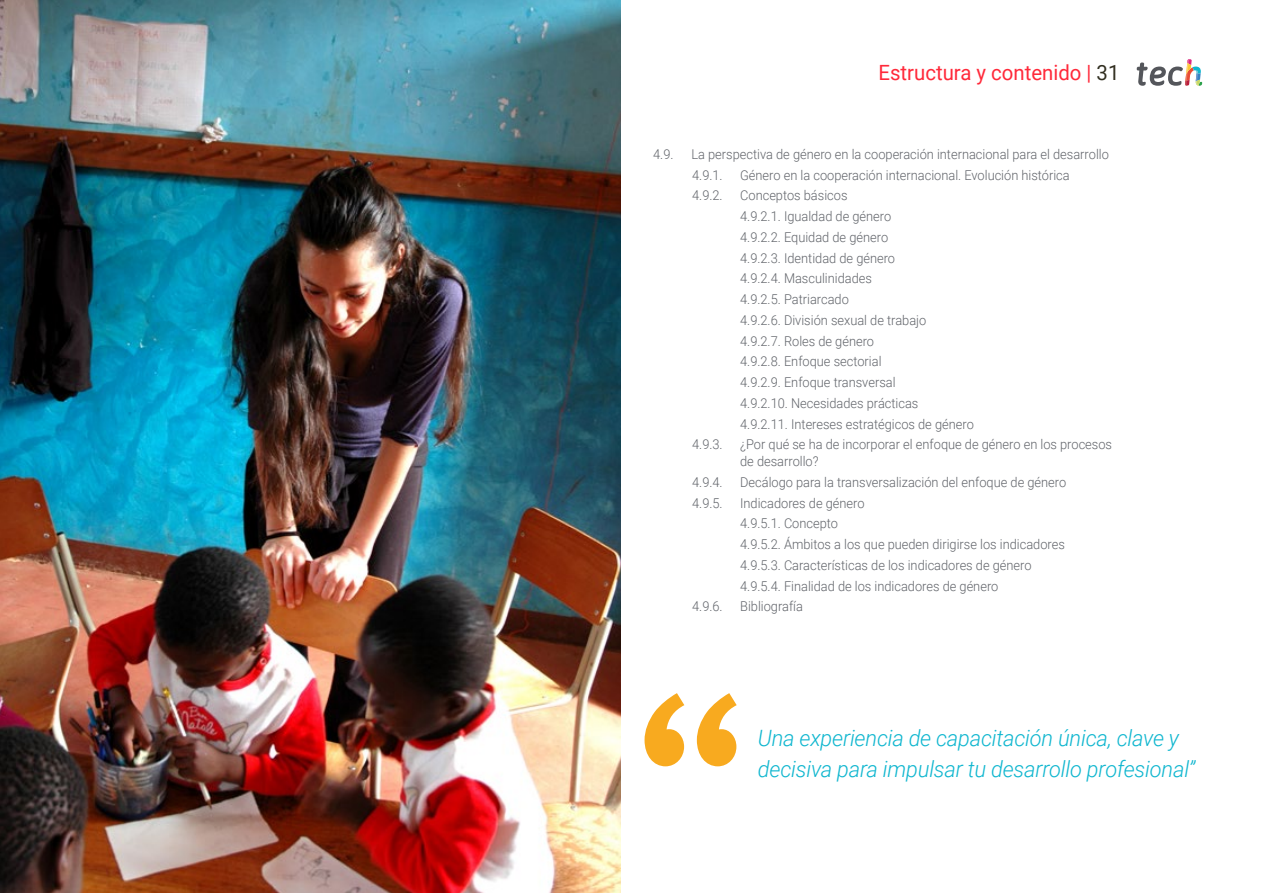
<style>
.page{position:relative;width:1263px;height:893px;background:#fff}
.page>*{position:absolute;margin:0;border:0;box-sizing:border-box;transform-origin:0 0}
.t1{font:italic 300 22.5px/31.5px "Roboto";letter-spacing:-.01em;color:#0fb6cf}
.t2{font:21px "Roboto";color:#ff293a}
.t3{font:300 13.5px/20.7px "Roboto";color:#61646a;scale:.95 1}
.s1{color:#312e20}
</style>
<div class="page">
<svg style="left:1137px;top:59px;width:65px;height:27px"></svg>
<img style="left:0;top:0;width:621px;height:893px">
<svg style="left:644px;top:693px;width:93px;height:73px"></svg>
<h2 class="t2" style="left:878px;top:57px;width:242px">Estructura y contenido | <span class="s1">31</span></h2>
<p class="t3" style="left:653px;top:143px;width:23px">4.9.</p>
<p class="t3" style="left:691px;top:143px;width:441px">La perspectiva de género en la cooperación internacional para el desarrollo<br>4.9.1.</p>
<p class="t3" style="left:740px;top:164px;width:348px">Género en la cooperación internacional. Evolución histórica</p>
<p class="t3" style="left:692px;top:185px;width:34px">4.9.2.</p>
<p class="t3" style="left:740px;top:185px;width:247px">Conceptos básicos<br>4.9.2.1. Igualdad de género<br>4.9.2.2. Equidad de género<br>4.9.2.3. Identidad de género<br>4.9.2.4. Masculinidades<br>4.9.2.5. Patriarcado<br>4.9.2.6. División sexual de trabajo<br>4.9.2.7. Roles de género<br>4.9.2.8. Enfoque sectorial<br>4.9.2.9. Enfoque transversal<br>4.9.2.10. Necesidades prácticas<br>4.9.2.11. Intereses estratégicos de género</p>
<p class="t3" style="left:692px;top:434px;width:34px">4.9.3.</p>
<p class="t3" style="left:740px;top:436px;width:393px;line-height:16.5px">¿Por qué se ha de incorporar el enfoque de género en los procesos de desarrollo?</p>
<p class="t3" style="left:692px;top:471px;width:34px">4.9.4.</p>
<p class="t3" style="left:740px;top:471px;width:345px">Decálogo para la transversalización del enfoque de género</p>
<p class="t3" style="left:692px;top:492px;width:34px">4.9.5.</p>
<p class="t3" style="left:740px;top:492px;width:343px">Indicadores de género<br>4.9.5.1. Concepto<br>4.9.5.2. Ámbitos a los que pueden dirigirse los indicadores 4.9.5.3. Características de los indicadores de género 4.9.5.4. Finalidad de los indicadores de género</p>
<p class="t3" style="left:692px;top:596px;width:34px">4.9.6.</p>
<p class="t3" style="left:740px;top:596px;width:68px">Bibliografía</p>
<h1 class="t1" style="left:758px;top:721px;width:439px">Una experiencia de capacitación única, clave y decisiva para impulsar tu desarrollo profesional”</h1>
</div>
